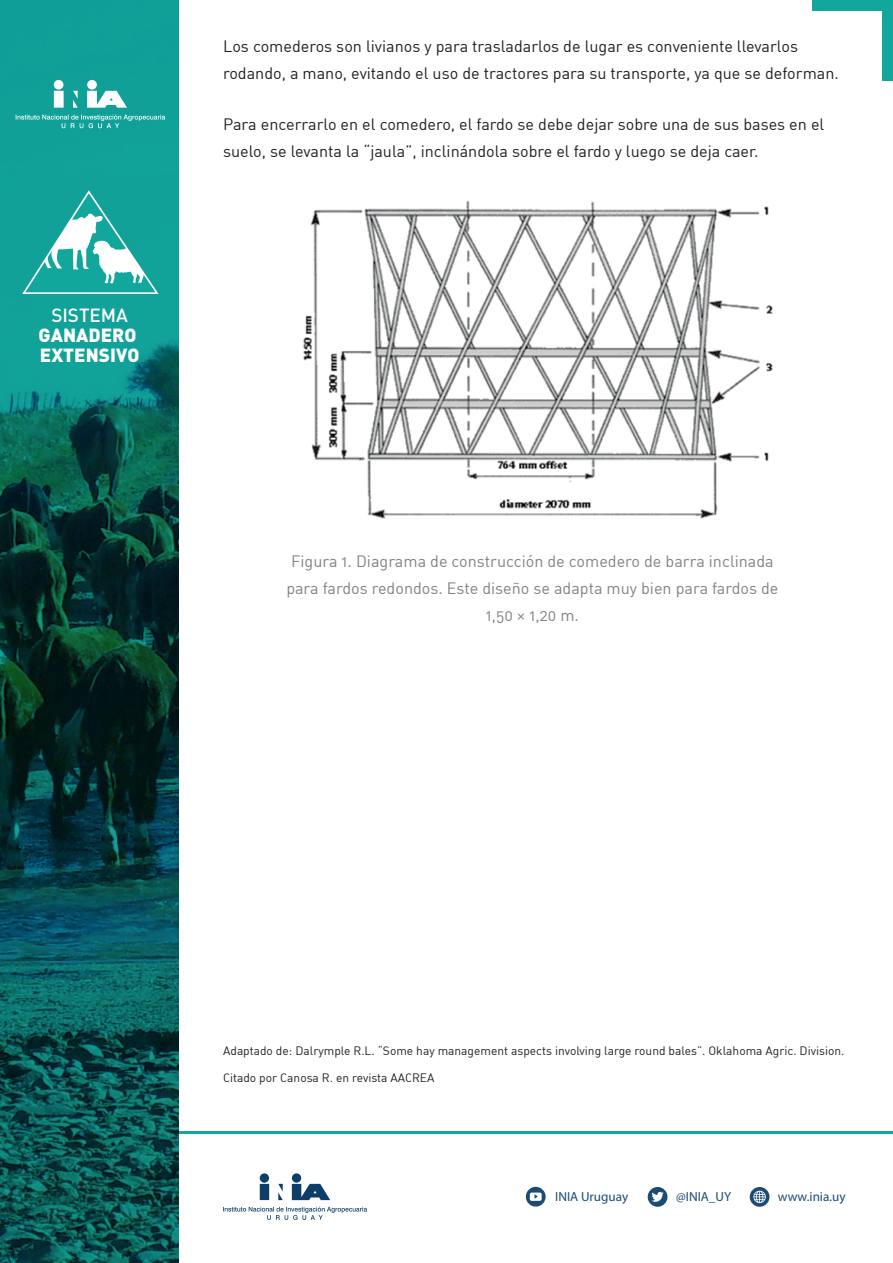
<style>
.page{position:relative;width:893px;height:1263px;background:#fff}
.page>*{position:absolute;margin:0;border:0;box-sizing:border-box;transform-origin:0 0}
.t1{font:900 18.75px/20.1px "DIN";color:#fff}
.t2{font:500 18.75px "DIN";color:#fff}
.t3{font:16.2px/27px "DIN Regular Alternate";color:#231f20}
.t4{font:16.2px/27px "DIN Regular Alternate";color:#808285;text-align:center}
.t5{font:13.2px "Myriad Pro";color:#1b4c77}
.t6{font:12px "DIN Regular Alternate";color:#231f20}
</style>
<div class="page">
<svg style="left:0;top:0;width:179px;height:1263px;background:#095a57"></svg>
<svg style="left:21px;top:189px;width:139px;height:106px"></svg>
<hr style="left:179px;top:1131px;width:714px;height:2px;background:#12a79d">
<svg style="left:260px;top:1173px;width:70px;height:27px"></svg>
<svg style="left:223px;top:1206px;width:144px;height:14px"></svg>
<div style="left:526px;top:1187px;width:20px;height:19px;background:#1b4c77;border-radius:50%"></div>
<svg style="left:530px;top:1192px;width:12px;height:9px"></svg>
<div style="left:648px;top:1187px;width:19px;height:20px;background:#1b4c77;border-radius:50%"></div>
<div style="left:750px;top:1187px;width:19px;height:20px;background:#1b4c77;border-radius:50%"></div>
<svg style="left:651px;top:1192px;width:13px;height:10px"></svg>
<svg style="left:753px;top:1191px;width:13px;height:12px"></svg>
<div style="left:813px;top:0;width:80px;height:11px;background:#12a79d"></div>
<div style="left:882px;top:0;width:11px;height:80px;background:#12a79d"></div>
<svg style="left:54px;top:80px;width:73px;height:28px"></svg>
<svg style="left:16px;top:114px;width:149px;height:14px;background:#35aea7"></svg>
<img style="left:303px;top:201px;width:470px;height:318px">
<p class="t2" style="left:51px;top:303px;width:78px">SISTEMA</p>
<p class="t1" style="left:39px;top:324px;width:102px">GANADERO<br>EXTENSIVO</p>
<p class="t3" style="left:223px;top:32px;width:617px">Los comederos son livianos y para trasladarlos de lugar es conveniente llevarlos rodando, a mano, evitando el uso de tractores para su transporte, ya que se deforman.</p>
<p class="t3" style="left:223px;top:110px;width:603px">Para encerrarlo en el comedero, el fardo se debe dejar sobre una de sus bases en el suelo, se levanta la “jaula”, inclinándola sobre el fardo y luego se deja caer.</p>
<p class="t4" style="left:286px;top:547px;width:494px">Figura 1. Diagrama de construcción de comedero de barra inclinada para fardos redondos. Este diseño se adapta muy bien para fardos de<br>1,50 × 1,20 m.</p>
<p class="t6" style="left:223px;top:1043px;width:623px">Adaptado de: Dalrymple R.L. “Some hay management aspects involving large round bales”. Oklahoma Agric. Division.</p>
<p class="t6" style="left:223px;top:1070px;width:213px">Citado por Canosa R. en revista AACREA</p>
<p class="t5" style="left:555px;top:1189px;width:75px">INIA Uruguay</p>
<p class="t5" style="left:676px;top:1189px;width:57px">@INIA_UY</p>
<p class="t5" style="left:778px;top:1189px;width:69px">www.inia.uy</p>
</div>
